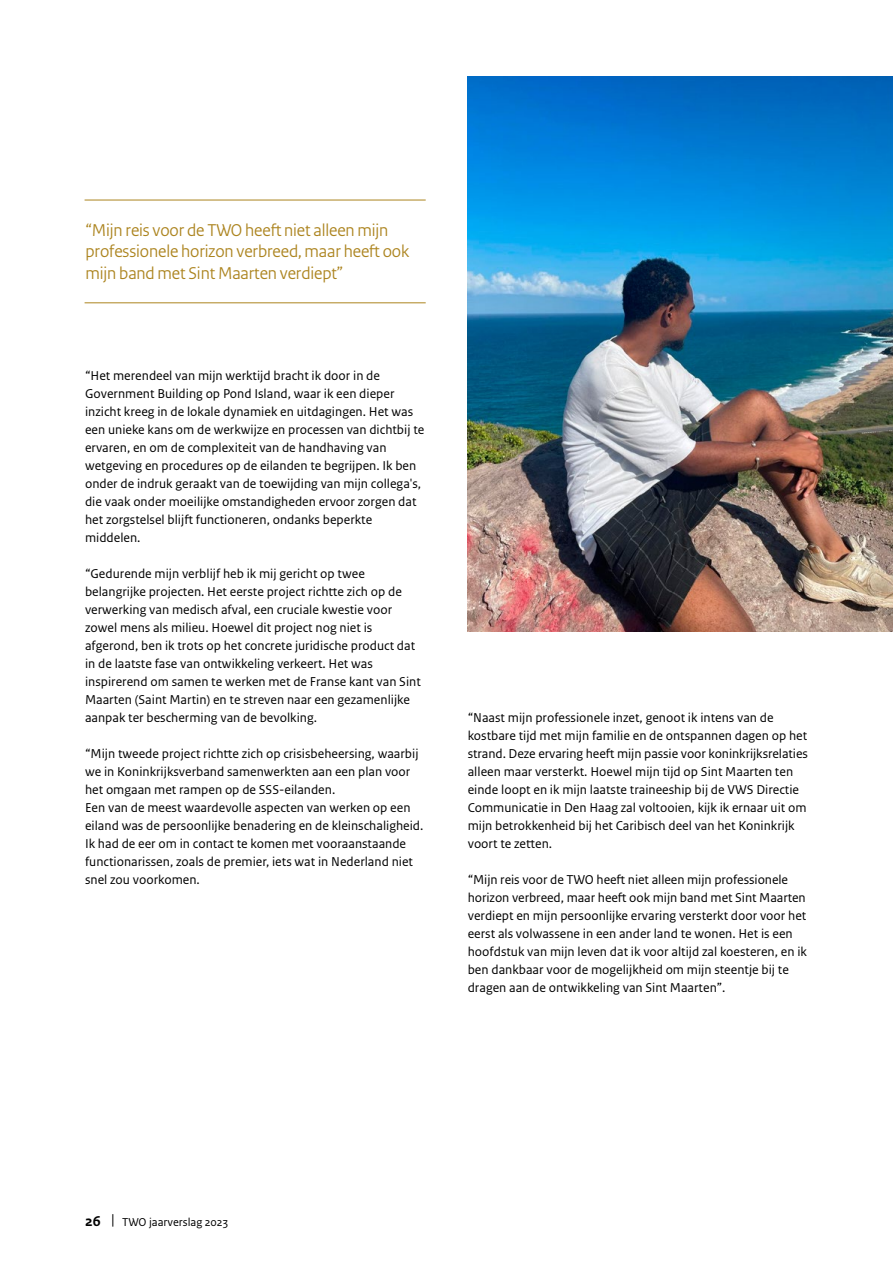
<style>
.page{position:relative;width:893px;height:1263px;background:#fff}
.page>*{position:absolute;margin:0;border:0;box-sizing:border-box;transform-origin:0 0}
.t1{font:18px/21.6px "Rijksoverheid Sans Heading";letter-spacing:-.005em;color:#ac841f}
.t2{font:13.5px/18px "Rijksoverheid Sans Text";color:#000}
.t3{font:12px "Rijksoverheid Sans Text";color:#000}
.s1{font-weight:700;font-size:15px}
.s2{font-size:15px}
</style>
<div class="page">
<hr style="left:85px;top:200px;width:341px;height:1px;background:#ac841f">
<hr style="left:85px;top:302px;width:341px;height:1px;background:#ac841f">
<img style="left:468px;top:77px;width:425px;height:555px">
<h1 class="t1" style="left:86px;top:219px;width:325px">“Mijn reis voor de TWO heeft niet alleen mijn professionele horizon verbreed, maar heeft ook mijn band met Sint Maarten verdiept”</h1>
<p class="t2" style="left:85px;top:367px;width:341px">“Het merendeel van mijn werktijd bracht ik door in de Government Building op Pond Island, waar ik een dieper inzicht kreeg in de lokale dynamiek en uitdagingen. Het was een unieke kans om de werkwijze en processen van dichtbij te ervaren, en om de complexiteit van de handhaving van wetgeving en procedures op de eilanden te begrijpen. Ik ben onder de indruk geraakt van de toewijding van mijn collega's, die vaak onder moeilijke omstandigheden ervoor zorgen dat het zorgstelsel blijft functioneren, ondanks beperkte middelen.</p>
<p class="t2" style="left:85px;top:565px;width:337px">“Gedurende mijn verblijf heb ik mij gericht op twee belangrijke projecten. Het eerste project richtte zich op de verwerking van medisch afval, een cruciale kwestie voor zowel mens als milieu. Hoewel dit project nog niet is afgerond, ben ik trots op het concrete juridische product dat in de laatste fase van ontwikkeling verkeert. Het was inspirerend om samen te werken met de Franse kant van Sint Maarten (Saint Martin) en te streven naar een gezamenlijke aanpak ter bescherming van de bevolking.</p>
<p class="t2" style="left:85px;top:745px;width:340px">“Mijn tweede project richtte zich op crisisbeheersing, waarbij we in Koninkrijksverband samenwerkten aan een plan voor het omgaan met rampen op de SSS-eilanden.<br>Een van de meest waardevolle aspecten van werken op een eiland was de persoonlijke benadering en de kleinschaligheid.<br>Ik had de eer om in contact te komen met vooraanstaande functionarissen, zoals de premier, iets wat in Nederland niet snel zou voorkomen.</p>
<p class="t2" style="left:468px;top:709px;width:342px">“Naast mijn professionele inzet, genoot ik intens van de kostbare tijd met mijn familie en de ontspannen dagen op het strand. Deze ervaring heeft mijn passie voor koninkrijksrelaties alleen maar versterkt. Hoewel mijn tijd op Sint Maarten ten einde loopt en ik mijn laatste traineeship bij de VWS Directie Communicatie in Den Haag zal voltooien, kijk ik ernaar uit om mijn betrokkenheid bij het Caribisch deel van het Koninkrijk voort te zetten.</p>
<p class="t2" style="left:468px;top:871px;width:341px">“Mijn reis voor de TWO heeft niet alleen mijn professionele horizon verbreed, maar heeft ook mijn band met Sint Maarten verdiept en mijn persoonlijke ervaring versterkt door voor het eerst als volwassene in een ander land te wonen. Het is een hoofdstuk van mijn leven dat ik voor altijd zal koesteren, en ik ben dankbaar voor de mogelijkheid om mijn steentje bij te dragen aan de ontwikkeling van Sint Maarten”.</p>
<p class="t3" style="left:85px;top:1215px;width:145px"><span class="s1">26</span> <span class="s2">|</span> TWO jaarverslag 2023</p>
</div>
